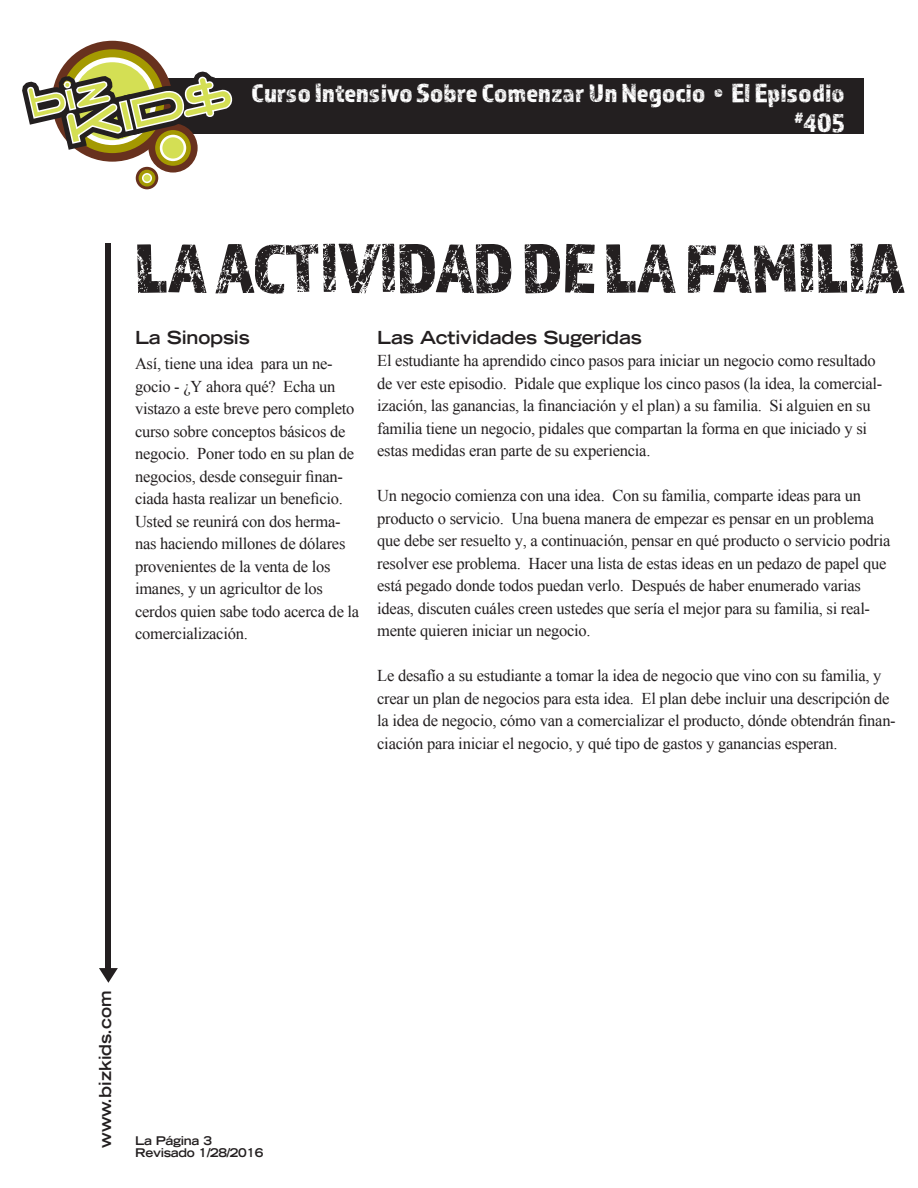
<style>
.page{position:relative;width:918px;height:1188px;background:#fff}
.page>*{position:absolute;margin:0;border:0;box-sizing:border-box;transform-origin:0 0}
.t1{font:72px "Almaq Rough";letter-spacing:-.015em;color:#231f20}
.t2{font:27px/30px "Almaq Rough";color:#fff;text-align:right}
.SUBHEAD{font:700 expanded 18px "Trade Gothic LT Std";letter-spacing:-.01em;color:#231f20}
.t3{font:16.5px/22.5px "Times New Roman";letter-spacing:-.015em;color:#231f20}
.t4{font:700 expanded 16.5px "Trade Gothic LT Std";color:#231f20}
.t5{font:700 expanded 12px/12px "Trade Gothic LT Std";letter-spacing:-.025em;color:#231f20}
</style>
<div class="page">
<div style="left:99px;top:78px;width:765px;height:55px;background:#231f20"></div>
<div style="left:106px;top:243px;width:5px;height:730px;background:#231f20"></div>
<svg style="left:99px;top:968px;width:19px;height:15px"></svg>
<svg style="left:22px;top:40px;width:215px;height:150px"></svg>
<h2 class="t2" style="left:252px;top:78px;width:595px">Curso Intensivo Sobre Comenzar Un Negocio • El Episodio <sup>#</sup>405</h2>
<p class="t1" style="left:135px;top:225px;width:771px">LA ACTIVIDAD DE LA FAMILIA</p>
<p class="SUBHEAD" style="left:135px;top:325px;width:116px">La Sinopsis</p>
<p class="t3" style="left:135px;top:352px;width:226px">Así, tiene una idea para un ne&shy;gocio - ¿Y ahora qué? Echa un vistazo a este breve pero completo curso sobre conceptos básicos de negocio. Poner todo en su plan de negocios, desde conseguir finan&shy;ciada hasta realizar un beneficio.<br>Usted se reunirá con dos herma&shy;nas haciendo millones de dólares provenientes de la venta de los imanes, y un agricultor de los cerdos quien sabe todo acerca de la comercialización.</p>
<p class="SUBHEAD" style="left:377px;top:325px;width:266px">Las Actividades Sugeridas</p>
<p class="t3" style="left:377px;top:349px;width:507px">El estudiante ha aprendido cinco pasos para iniciar un negocio como resultado de ver este episodio. Pidale que explique los cinco pasos (la idea, la comercial&shy;ización, las ganancias, la financiación y el plan) a su familia. Si alguien en su familia tiene un negocio, pidales que compartan la forma en que iniciado y si estas medidas eran parte de su experiencia.</p>
<p class="t3" style="left:377px;top:484px;width:515px">Un negocio comienza con una idea. Con su familia, comparte ideas para un producto o servicio. Una buena manera de empezar es pensar en un problema que debe ser resuelto y, a continuación, pensar en qué producto o servicio podria resolver ese problema. Hacer una lista de estas ideas en un pedazo de papel que está pegado donde todos puedan verlo. Después de haber enumerado varias ideas, discuten cuáles creen ustedes que sería el mejor para su familia, si real&shy;mente quieren iniciar un negocio.</p>
<p class="t3" style="left:377px;top:664px;width:520px">Le desafío a su estudiante a tomar la idea de negocio que vino con su familia, y crear un plan de negocios para esta idea. El plan debe incluir una descripción de la idea de negocio, cómo van a comercializar el producto, dónde obtendrán finan&shy;ciación para iniciar el negocio, y qué tipo de gastos y ganancias esperan.</p>
<p class="t4" style="left:95px;top:1148px;width:159px;rotate:-90deg">www.bizkids.com</p>
<p class="t5" style="left:135px;top:1135px;width:130px">La Página 3<br>Revisado 1/28/2016</p>
</div>
